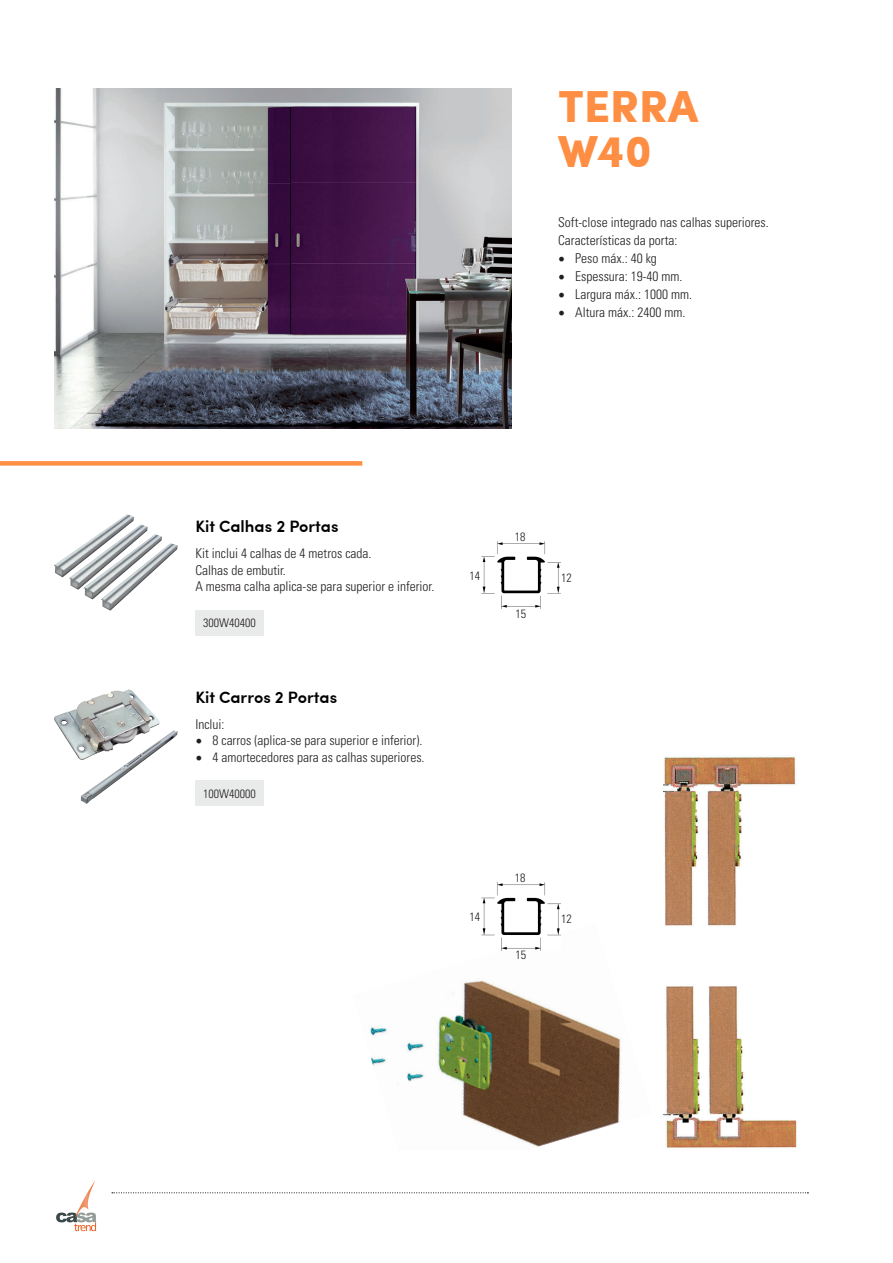
<style>
.page{position:relative;width:893px;height:1263px;background:#fff}
.page>*{position:absolute;margin:0;border:0;box-sizing:border-box;transform-origin:0 0}
.t1{font:900 45px/45px "Sofia Pro";color:#fe8e43}
.t2{font:600 16.5px "Sofia Pro";color:#000}
.t3{font:300 condensed 13.5px "Univers LT Std";color:#231f20}
.t4{font:300 condensed 12px "Univers LT Std";color:#231f20}
.s1{font-family:"Minion Pro";font-weight:400;font-stretch:normal;font-size:18px}
</style>
<div class="page">
<svg style="left:56px;top:1181px;width:40px;height:50px"></svg>
<svg style="left:112px;top:1192px;width:696px;height:1px"></svg>
<img style="left:54px;top:88px;width:458px;height:340px">
<img style="left:370px;top:934px;width:251px;height:213px">
<img style="left:663px;top:757px;width:134px;height:391px">
<img style="left:101px;top:543px;width:77px;height:68px">
<img style="left:84px;top:534px;width:78px;height:65px">
<img style="left:69px;top:524px;width:79px;height:66px">
<img style="left:54px;top:514px;width:80px;height:63px">
<div style="left:195px;top:610px;width:68px;height:26px;background:#e9eaea"></div>
<img style="left:81px;top:730px;width:97px;height:74px">
<img style="left:54px;top:690px;width:74px;height:70px">
<div style="left:195px;top:780px;width:68px;height:26px;background:#e9eaea"></div>
<img style="left:481px;top:541px;width:79px;height:68px">
<img style="left:481px;top:882px;width:79px;height:68px">
<div style="left:0;top:461px;width:362px;height:5px;background:#fe8e43"></div>
<p class="t1" style="left:558px;top:80px;width:141px">TERRA<br>W40</p>
<p class="t3" style="left:558px;top:214px;width:212px">Soft-close integrado nas calhas superiores.</p>
<p class="t3" style="left:558px;top:232px;width:121px">Características da porta:</p>
<p class="t3" style="left:558px;top:250px;width:100px"><span class="s1">•</span> Peso máx.: 40 kg</p>
<p class="t3" style="left:558px;top:268px;width:126px"><span class="s1">•</span> Espessura: 19-40 mm.</p>
<p class="t3" style="left:558px;top:286px;width:135px"><span class="s1">•</span> Largura máx.: 1000 mm.</p>
<p class="t3" style="left:558px;top:304px;width:129px"><span class="s1">•</span> Altura máx.: 2400 mm.</p>
<p class="t2" style="left:195px;top:514px;width:145px">Kit Calhas 2 Portas</p>
<p class="t3" style="left:195px;top:545px;width:178px">Kit inclui 4 calhas de 4 metros cada.</p>
<p class="t3" style="left:195px;top:562px;width:92px">Calhas de embutir.</p>
<p class="t3" style="left:195px;top:578px;width:240px">A mesma calha aplica-se para superior e inferior.</p>
<p class="t4" style="left:203px;top:616px;width:54px">300W40400</p>
<p class="t2" style="left:195px;top:685px;width:143px">Kit Carros 2 Portas</p>
<p class="t3" style="left:195px;top:716px;width:31px">Inclui:</p>
<p class="t3" style="left:195px;top:732px;width:228px"><span class="s1">•</span> 8 carros (aplica-se para superior e inferior).</p>
<p class="t3" style="left:195px;top:749px;width:231px"><span class="s1">•</span> 4 amortecedores para as calhas superiores.</p>
<p class="t4" style="left:203px;top:786px;width:54px">100W40000</p>
<p class="t4" style="left:515px;top:530px;width:12px">18</p>
<p class="t4" style="left:469px;top:568px;width:12px">14</p>
<p class="t4" style="left:561px;top:571px;width:12px">12</p>
<p class="t4" style="left:515px;top:606px;width:12px">15</p>
<p class="t4" style="left:515px;top:871px;width:12px">18</p>
<p class="t4" style="left:469px;top:909px;width:12px">14</p>
<p class="t4" style="left:561px;top:912px;width:12px">12</p>
<p class="t4" style="left:515px;top:948px;width:12px">15</p>
</div>
